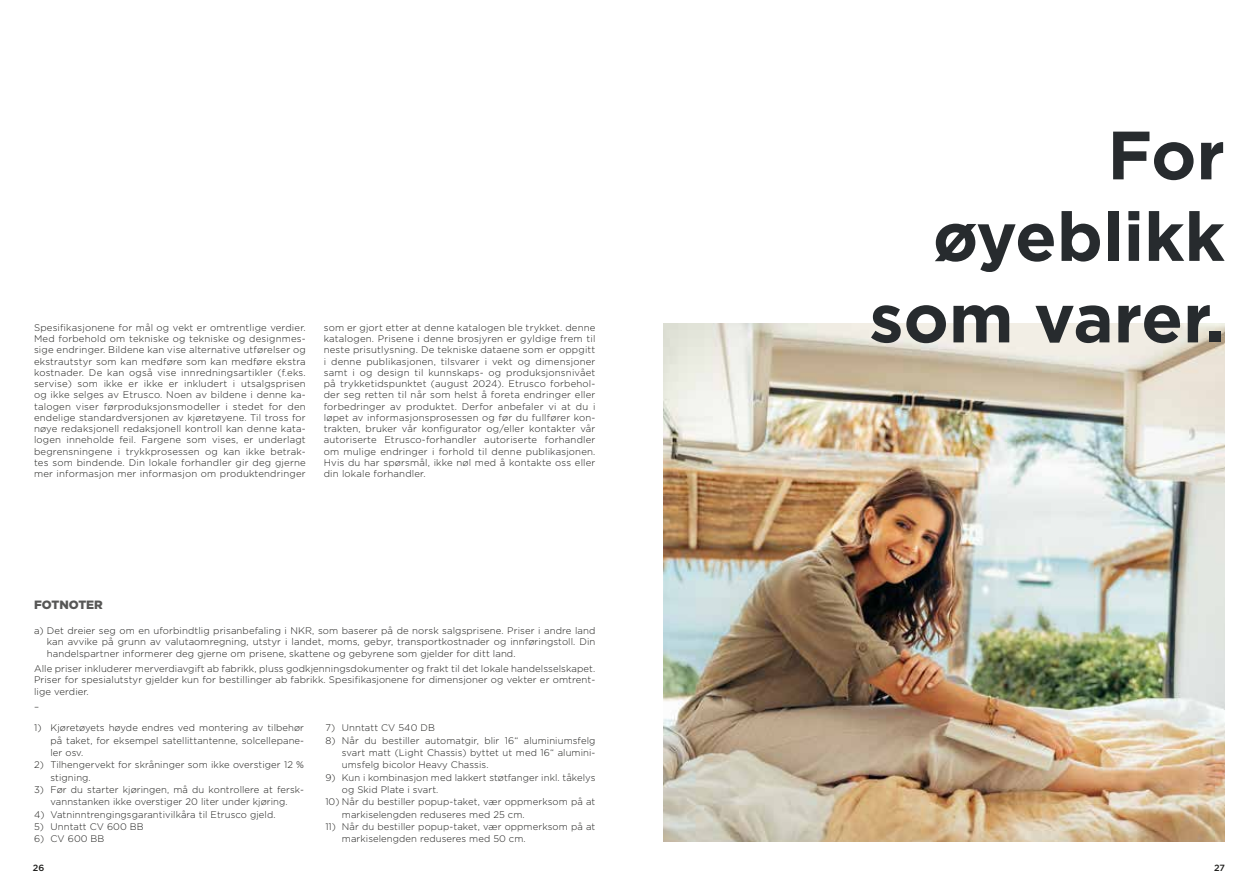
<style>
.page{position:relative;width:1259px;height:893px;background:#fff}
.page>*{position:absolute;margin:0;border:0;box-sizing:border-box;transform-origin:0 0}
.t1{font:700 68.25px/81.4px "Gotham";color:#272b2e;text-align:right}
.t2{font:900 12px "Gotham";color:#575756}
.t3{font:300 9.6px/11.2px "Gotham";letter-spacing:.01em;color:#1d1d1b;text-align:justify}
.t4{font:500 9px "Gotham";color:#1d1d1b}
</style>
<div class="page">
<img style="left:663px;top:323px;width:562px;height:519px">
<p class="t3" style="left:34px;top:322px;width:273px">Spesifikasjonene for mål og vekt er omtrentlige verdier.<br>Med forbehold om tekniske og tekniske og designmes&shy;sige endringer. Bildene kan vise alternative utførelser og ekstrautstyr som kan medføre som kan medføre ekstra kostnader. De kan også vise innredningsartikler (f.eks. servise) som ikke er ikke er inkludert i utsalgsprisen og ikke selges av Etrusco. Noen av bildene i denne ka&shy;talogen viser førproduksjonsmodeller i stedet for den endelige standardversjonen av kjøretøyene. Til tross for nøye redaksjonell redaksjonell kontroll kan denne kata&shy;logen inneholde feil. Fargene som vises, er underlagt begrensningene i trykkprosessen og kan ikke betrak&shy;tes som bindende. Din lokale forhandler gir deg gjerne mer informasjon mer informasjon om produktendringer</p>
<p class="t3" style="left:324px;top:322px;width:273px">som er gjort etter at denne katalogen ble trykket. denne katalogen. Prisene i denne brosjyren er gyldige frem til neste prisutlysning. De tekniske dataene som er oppgitt i denne publikasjonen, tilsvarer i vekt og dimensjoner samt i og design til kunnskaps- og produksjonsnivået på trykketidspunktet (august 2024). Etrusco forbehol&shy;der seg retten til når som helst å foreta endringer eller forbedringer av produktet. Derfor anbefaler vi at du i løpet av informasjonsprosessen og før du fullfører kon&shy;trakten, bruker vår konfigurator og/eller kontakter vår autoriserte Etrusco-forhandler autoriserte forhandler om mulige endringer i forhold til denne publikasjonen.<br>Hvis du har spørsmål, ikke nøl med å kontakte oss eller din lokale forhandler.</p>
<p class="t2" style="left:34px;top:597px;width:70px">FOTNOTER</p>
<p class="t3" style="left:47px;top:625px;width:550px;text-indent:-13px">a) Det dreier seg om en uforbindtlig prisanbefaling i NKR, som baserer på de norsk salgsprisene. Priser i andre land kan avvike på grunn av valutaomregning, utstyr i landet, moms, gebyr, transportkostnader og innføringstoll. Din handelspartner informerer deg gjerne om prisene, skattene og gebyrene som gjelder for ditt land.</p>
<p class="t3" style="left:34px;top:663px;width:563px">Alle priser inkluderer merverdiavgift ab fabrikk, pluss godkjenningsdokumenter og frakt til det lokale handelsselskapet.<br>Priser for spesialutstyr gjelder kun for bestillinger ab fabrikk. Spesifikasjonene for dimensjoner og vekter er omtrent&shy;lige verdier.</p>
<p class="t3" style="left:34px;top:701px;width:7px">–</p>
<p class="t3" style="left:51px;top:722px;width:255px;line-height:12.3px;text-indent:-16px">1) Kjøretøyets høyde endres ved montering av tilbehør på taket, for eksempel satellittantenne, solcellepane&shy;ler osv.</p>
<p class="t3" style="left:51px;top:759px;width:255px;line-height:12.3px;text-indent:-16px">2) Tilhengervekt for skråninger som ikke overstiger 12 % stigning.</p>
<p class="t3" style="left:34px;top:783px;width:271px;line-height:12.3px;text-align:center">3) Før du starter kjøringen, må du kontrollere at fersk&shy;vannstanken ikke overstiger 20 liter under kjøring.</p>
<p class="t3" style="left:34px;top:808px;width:243px">4) Vatninntrengingsgarantivilkåra til Etrusco gjeld.</p>
<p class="t3" style="left:34px;top:821px;width:111px">5) Unntatt CV 600 BB</p>
<p class="t3" style="left:34px;top:833px;width:72px">6) CV 600 BB</p>
<p class="t3" style="left:325px;top:722px;width:111px">7) Unntatt CV 540 DB</p>
<p class="t3" style="left:342px;top:734px;width:255px;line-height:12.3px;text-indent:-16px">8) Når du bestiller automatgir, blir 16“ aluminiumsfelg svart matt (Light Chassis) byttet ut med 16“ alumini&shy;umsfelg bicolor Heavy Chassis.</p>
<p class="t3" style="left:342px;top:771px;width:255px;line-height:12.3px;text-indent:-16px">9) Kun i kombinasjon med lakkert støtfanger inkl. tåkelys og Skid Plate i svart.</p>
<p class="t3" style="left:342px;top:795px;width:255px;line-height:12.3px;text-indent:-16px">10) Når du bestiller popup-taket, vær oppmerksom på at markiselengden reduseres med 25 cm.</p>
<p class="t3" style="left:342px;top:820px;width:255px;line-height:12.3px;text-indent:-16px">11) Når du bestiller popup-taket, vær oppmerksom på at markiselengden reduseres med 50 cm.</p>
<h1 class="t1" style="left:869px;top:114px;width:357px">For øyeblikk som varer.</h1>
<p class="t4" style="left:33px;top:862px;width:13px">26</p>
<p class="t4" style="left:1214px;top:862px;width:12px">27</p>
</div>
